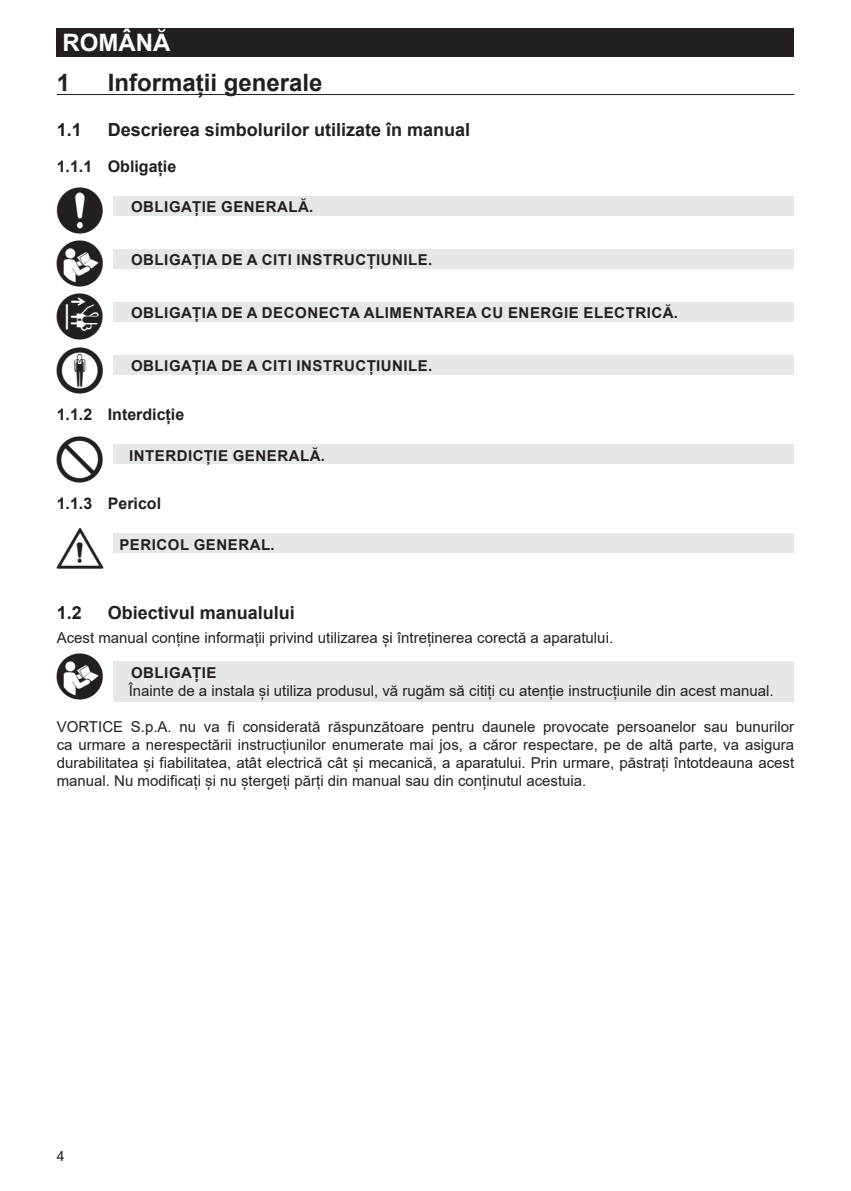
<style>
.page{position:relative;width:851px;height:1191px;background:#fff}
.page>*{position:absolute;margin:0;border:0;box-sizing:border-box;transform-origin:0 0}
.t1{font:46px "VORTICE Simboli";color:#231f20}
.t2{font:700 24px "Arial";color:#231f20}
.t3{font:700 24px "Arial";color:#fff}
.t4{font:700 18px "Arial";color:#231f20}
.t5{font:700 16px "Arial";color:#231f20}
.Testo{font:15px/18px "Arial";color:#231f20;text-align:justify}
.t6{font:700 15px "Arial";letter-spacing:.035em;color:#231f20}
.AVVERTENZA_generica_singola{font:15px "Arial";color:#231f20}
.t7{font:14px "Arial";color:#231f20}
</style>
<div class="page">
<div style="left:57px;top:28px;width:737px;height:29px;background:#231f20"></div>
<hr style="left:57px;top:94px;width:737px;height:1px;background:#231f20">
<div style="left:113px;top:196px;width:681px;height:19px;background:#e6e7e9"></div>
<div style="left:113px;top:249px;width:681px;height:20px;background:#e6e7e9"></div>
<div style="left:113px;top:302px;width:681px;height:20px;background:#e6e7e9"></div>
<div style="left:113px;top:355px;width:681px;height:20px;background:#e6e7e9"></div>
<div style="left:113px;top:444px;width:681px;height:20px;background:#e6e7e9"></div>
<div style="left:113px;top:533px;width:681px;height:20px;background:#e6e7e9"></div>
<div style="left:113px;top:661px;width:681px;height:20px;background:#e6e7e9"></div>
<div style="left:113px;top:679px;width:681px;height:22px;background:#e6e7e9"></div>
<h2 class="t3" style="left:62px;top:26px;width:109px">ROMÂNĂ</h2>
<p class="t2" style="left:57px;top:66px;width:15px">1</p>
<p class="t2" style="left:108px;top:66px;width:216px">Informații generale</p>
<p class="t4" style="left:57px;top:116px;width:27px">1.1</p>
<p class="t4" style="left:108px;top:116px;width:364px">Descrierea simbolurilor utilizate în manual</p>
<p class="t5" style="left:57px;top:155px;width:121px">1.1.1 Obligație</p>
<p class="t1" style="left:57px;top:188px;width:48px">O</p>
<p class="t6" style="left:131px;top:196px;width:184px">OBLIGAȚIE GENERALĂ.</p>
<p class="t1" style="left:57px;top:241px;width:48px">I</p>
<p class="t6" style="left:131px;top:250px;width:303px">OBLIGAȚIA DE A CITI INSTRUCȚIUNILE.</p>
<p class="t1" style="left:57px;top:294px;width:48px">P</p>
<p class="t6" style="left:131px;top:303px;width:548px">OBLIGAȚIA DE A DECONECTA ALIMENTAREA CU ENERGIE ELECTRICĂ.</p>
<p class="t1" style="left:57px;top:347px;width:48px">E</p>
<p class="t6" style="left:131px;top:356px;width:303px">OBLIGAȚIA DE A CITI INSTRUCȚIUNILE.</p>
<p class="t5" style="left:57px;top:403px;width:129px">1.1.2 Interdicție</p>
<p class="t1" style="left:57px;top:436px;width:48px">D</p>
<p class="t6" style="left:129px;top:445px;width:197px">INTERDICȚIE GENERALĂ.</p>
<p class="t5" style="left:57px;top:492px;width:106px">1.1.3 Pericol</p>
<p class="t1" style="left:57px;top:525px;width:48px">A</p>
<p class="t6" style="left:119px;top:534px;width:157px">PERICOL GENERAL.</p>
<p class="t4" style="left:57px;top:600px;width:27px">1.2</p>
<p class="t4" style="left:108px;top:600px;width:189px">Obiectivul manualului</p>
<p class="Testo" style="left:57px;top:628px;width:558px">Acest manual conține informații privind utilizarea și întreținerea corectă a aparatului.</p>
<p class="t1" style="left:57px;top:653px;width:48px">I</p>
<p class="t6" style="left:131px;top:662px;width:87px">OBLIGAȚIE</p>
<p class="AVVERTENZA_generica_singola" style="left:129px;top:680px;width:646px">Înainte de a instala și utiliza produsul, vă rugăm să citiți cu atenție instrucțiunile din acest manual.</p>
<p class="Testo" style="left:57px;top:717px;width:738px">VORTICE S.p.A. nu va fi considerată răspunzătoare pentru daunele provocate persoanelor sau bunurilor ca urmare a nerespectării instrucțiunilor enumerate mai jos, a căror respectare, pe de altă parte, va asigura durabilitatea și fiabilitatea, atât electrică cât și mecanică, a aparatului. Prin urmare, păstrați întotdeauna acest manual. Nu modificați și nu ștergeți părți din manual sau din conținutul acestuia.</p>
<p class="t7" style="left:57px;top:1146px;width:9px">4</p>
</div>
